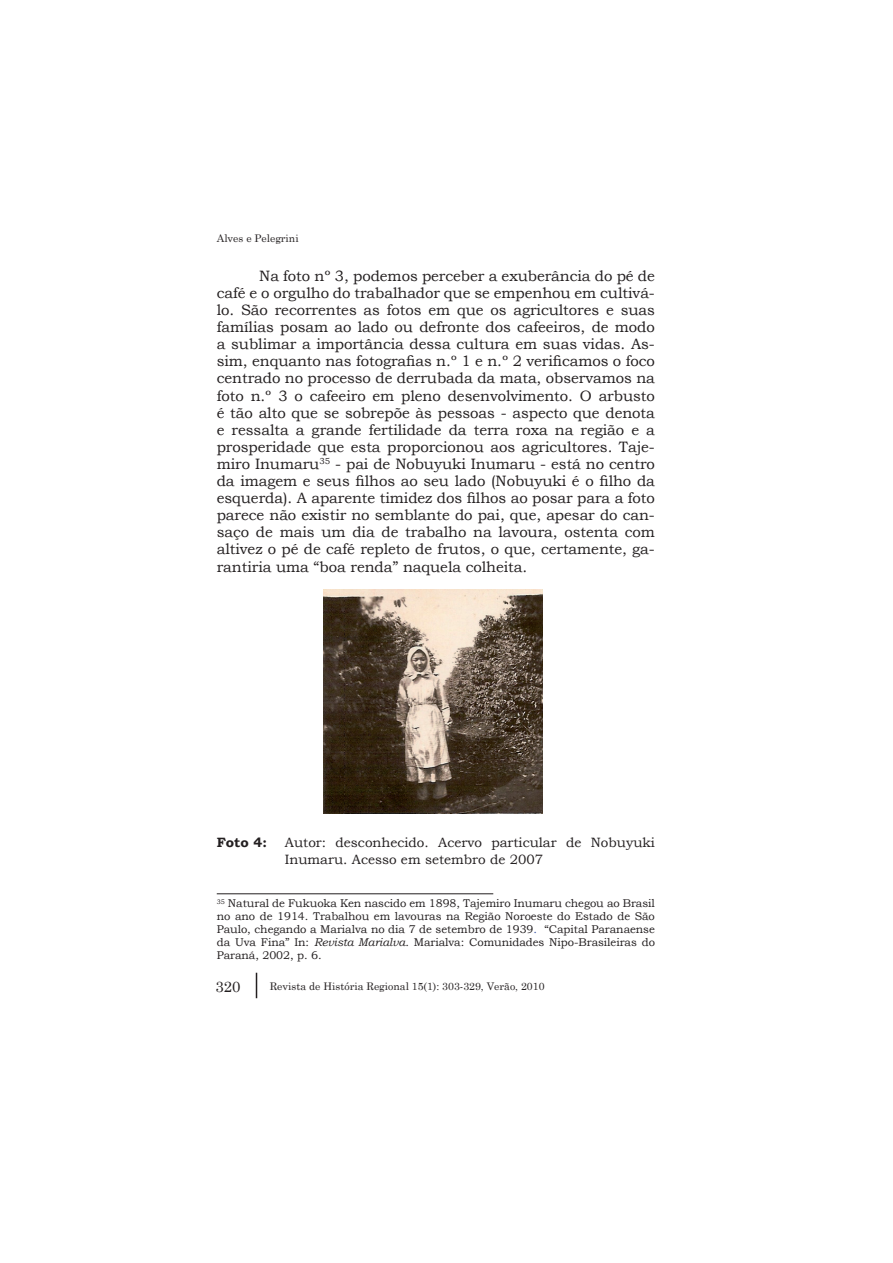
<style>
.page{position:relative;width:893px;height:1263px;background:#fff}
.page>*{position:absolute;margin:0;border:0;box-sizing:border-box;transform-origin:0 0}
.t1{font:15px/17.1px "Bookman Old Style";letter-spacing:-.005em;color:#231f20;text-align:justify}
.t2{font:15px "Century Schoolbook";color:#231f20}
.t3{font:13.5px/16.2px "Bookman Old Style";color:#231f20}
.t4{font:700 13.5px "Bookman Old Style";color:#231f20}
.t5{font:11.25px/12.9px "Bookman Old Style";letter-spacing:-.005em;color:#231f20;text-align:justify}
.t6{font:10.5px "Century Schoolbook";color:#231f20}
.s1{color:#3853a3}
.s2{font-style:italic}
</style>
<div class="page">
<svg style="left:256px;top:973px;width:1px;height:25px"></svg>
<hr style="left:217px;top:893px;width:276px;height:1px;background:#231f20">
<img style="left:323px;top:590px;width:219px;height:223px">
<p class="t6" style="left:217px;top:235px;width:83px">Alves e Pelegrini</p>
<p class="t1" style="left:217px;top:269px;width:439px;text-indent:43px">Na foto nº 3, podemos perceber a exuberância do pé de café e o orgulho do trabalhador que se empenhou em cultivá&shy;lo. São recorrentes as fotos em que os agricultores e suas famílias posam ao lado ou defronte dos cafeeiros, de modo a sublimar a importância dessa cultura em suas vidas. As&shy;sim, enquanto nas fotografias n.º 1 e n.º 2 verificamos o foco centrado no processo de derrubada da mata, observamos na foto n.º 3 o cafeeiro em pleno desenvolvimento. O arbusto é tão alto que se sobrepõe às pessoas - aspecto que denota e ressalta a grande fertilidade da terra roxa na região e a prosperidade que esta proporcionou aos agricultores. Taje&shy;miro Inumaru<sup>35</sup> - pai de Nobuyuki Inumaru - está no centro da imagem e seus filhos ao seu lado (Nobuyuki é o filho da esquerda). A aparente timidez dos filhos ao posar para a foto parece não existir no semblante do pai, que, apesar do can&shy;saço de mais um dia de trabalho na lavoura, ostenta com altivez o pé de café repleto de frutos, o que, certamente, ga&shy;rantiria uma “boa renda” naquela colheita.</p>
<p class="t4" style="left:217px;top:838px;width:52px">Foto 4:</p>
<p class="t3" style="left:285px;top:836px;width:371px">Autor: desconhecido. Acervo particular de Nobuyuki<br>Inumaru. Acesso em setembro de 2007</p>
<p class="t5" style="left:217px;top:898px;width:439px"><sup>35</sup> Natural de Fukuoka Ken nascido em 1898, Tajemiro Inumaru chegou ao Brasil no ano de 1914. Trabalhou em lavouras na Região Noroeste do Estado de São Paulo, chegando a Marialva no dia 7 de setembro de 1939<span class="s1">.</span> “Capital Paranaense da Uva Fina” In: <span class="s2">Revista Marialva</span>. Marialva: Comunidades Nipo-Brasileiras do Paraná, 2002, p. 6.</p>
<p class="t2" style="left:215px;top:981px;width:27px">320</p>
<p class="t6" style="left:270px;top:983px;width:276px">Revista de História Regional 15(1): 303-329, Verão, 2010</p>
</div>
